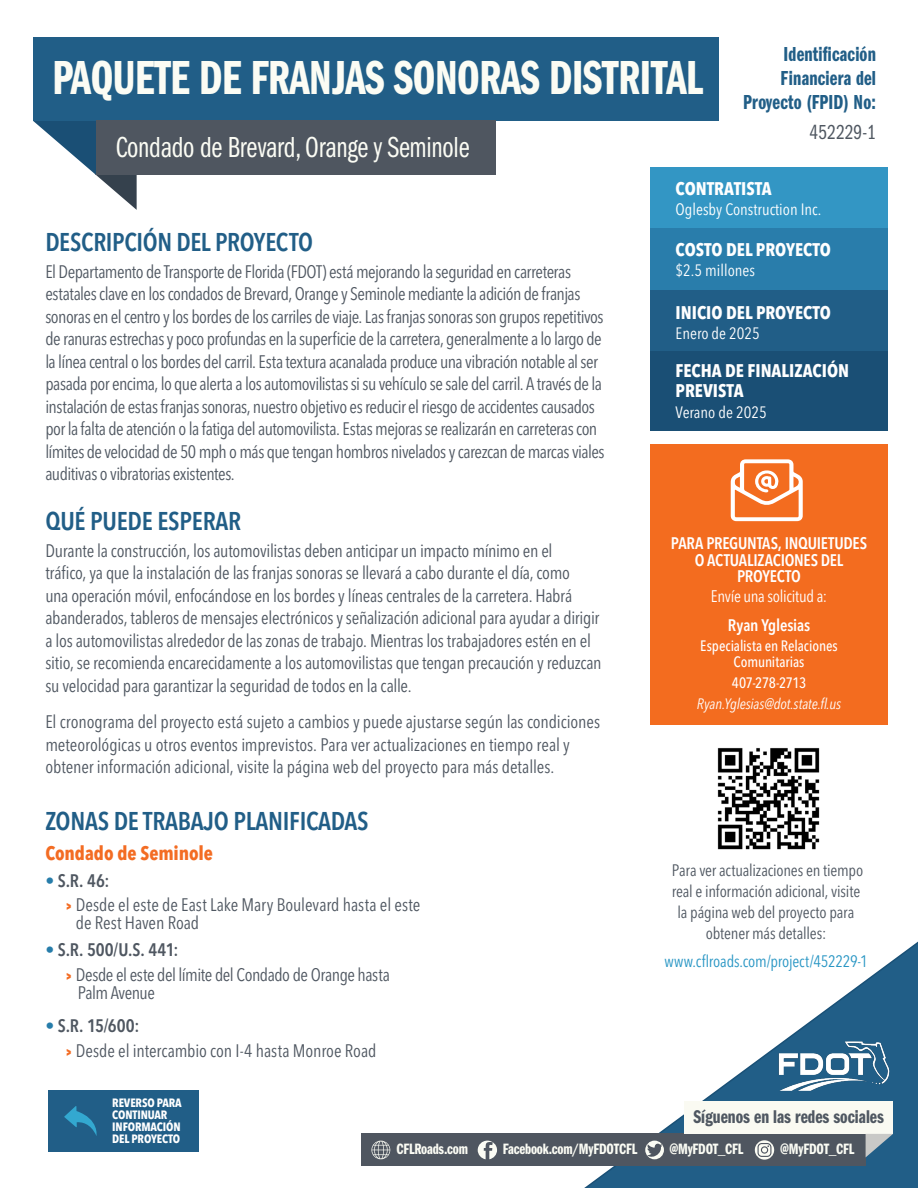
<style>
.page{position:relative;width:918px;height:1188px;background:#fff}
.page>*{position:absolute;margin:0;border:0;box-sizing:border-box;transform-origin:0 0}
.t1{font:49.5px "Franklin Gothic LT Pro Dm Cm";letter-spacing:-.01em;color:#fbfcf4;scale:.96 1}
.t2{font:30px "Franklin Gothic LT Pro Bk Cm";letter-spacing:-.01em;color:#fbfcf4;scale:.96 1}
.t3{font:600 condensed 25.5px "Avenir Next LT Pro";letter-spacing:-.01em;color:#215e87}
.t4{font:21px/24px "Franklin Gothic LT Pro Dm Cm";letter-spacing:.01em;color:#215e87;text-align:right;scale:.96 1}
.t5{font:21px "Franklin Gothic LT Pro Bk Cm";letter-spacing:.01em;color:#4f5761;scale:.96 1}
.t6{font:700 condensed 19.5px "Avenir Next LT Pro";letter-spacing:-.005em;color:#f36c23}
.t7{font:19.05px "Franklin Gothic LT Pro Dm Cm";color:#4f5761}
.t8{font:700 condensed 18.15px/19.5px "Avenir Next LT Pro";color:#fff}
.t9{font:condensed 18px/22.5px "Avenir Next LT Pro";letter-spacing:-.02em;color:#4f5761}
.t10{font:condensed 18px/24.5px "Avenir Next LT Pro";color:#4f5761}
.t11{font:600 condensed 16.65px/16.5px "Avenir Next LT Pro";letter-spacing:-.015em;color:#fff;text-align:center}
.t12{font:condensed 16.65px "Avenir Next LT Pro";letter-spacing:-.02em;color:#fff}
.t13{font:condensed 16.5px/21px "Avenir Next LT Pro";letter-spacing:-.01em;color:#4f5761;text-align:center}
.t14{font:condensed 16.5px "Avenir Next LT Pro";letter-spacing:-.01em;color:#2996c4}
.t15{font:condensed 16.35px "Avenir Next LT Pro";color:#fff}
.t16{font:15.6px "Franklin Gothic LT Pro Dm Cm";letter-spacing:-.01em;color:#fbfcf4}
.t17{font:500 condensed 15px/16.5px "Avenir Next LT Pro";letter-spacing:-.01em;color:#fff;text-align:center}
.t18{font:italic condensed 15px "Avenir Next LT Pro";letter-spacing:-.01em;color:#fff}
.t19{font:700 condensed 12px/12px "Avenir Next LT Pro";letter-spacing:-.01em;color:#fff}
.s1{font-weight:600;color:#277daa}
.s2{font-weight:600}
.s3{font-family:"Helvetica LT Std";font-weight:900;font-stretch:normal;color:#f36c23}
</style>
<div class="page">
<div style="left:33px;top:38px;width:686px;height:83px;background:#215e87"></div>
<svg style="left:33px;top:121px;width:104px;height:89px"></svg>
<div style="left:96px;top:121px;width:399px;height:54px;background:#4f5660"></div>
<div style="left:650px;top:289px;width:238px;height:63px;background:#215e87"></div>
<div style="left:650px;top:167px;width:238px;height:62px;background:#3396c4"></div>
<div style="left:650px;top:229px;width:238px;height:61px;background:#297dab"></div>
<div style="left:650px;top:351px;width:238px;height:80px;background:#1a4f75"></div>
<div style="left:49px;top:1090px;width:150px;height:62px;background:#215e87"></div>
<svg style="left:64px;top:1106px;width:33px;height:30px"></svg>
<svg style="left:565px;top:941px;width:353px;height:247px"></svg>
<div style="left:361px;top:1134px;width:505px;height:32px;background:#4f5660"></div>
<svg style="left:478px;top:1141px;width:19px;height:18px"></svg>
<svg style="left:645px;top:1141px;width:19px;height:18px"></svg>
<svg style="left:371px;top:1141px;width:19px;height:18px"></svg>
<svg style="left:755px;top:1140px;width:19px;height:20px"></svg>
<div style="left:684px;top:1102px;width:209px;height:32px;background:#fafaf2"></div>
<svg style="left:866px;top:1134px;width:27px;height:23px"></svg>
<img style="left:775px;top:1037px;width:117px;height:58px">
<img style="left:717px;top:748px;width:103px;height:102px">
<div style="left:650px;top:444px;width:238px;height:280px;background:#f36c1f"></div>
<svg style="left:731px;top:459px;width:72px;height:62px"></svg>
<h1 class="t1" style="left:53px;top:51px;width:679px">PAQUETE DE FRANJAS SONORAS DISTRITAL</h1>
<h2 class="t2" style="left:116px;top:130px;width:370px">Condado de Brevard, Orange y Seminole</h2>
<p class="t4" style="left:743px;top:42px;width:140px">Identificación<br>Financiera del<br>Proyecto (FPID) No:</p>
<p class="t5" style="left:810px;top:121px;width:71px">452229-1</p>
<h3 class="t3" style="left:45px;top:226px;width:269px">DESCRIPCIÓN DEL PROYECTO</h3>
<p class="t9" style="left:45px;top:260px;width:561px">El Departamento de Transporte de Florida (FDOT) está mejorando la seguridad en carreteras estatales clave en los condados de Brevard, Orange y Seminole mediante la adición de franjas sonoras en el centro y los bordes de los carriles de viaje. Las franjas sonoras son grupos repetitivos de ranuras estrechas y poco profundas en la superficie de la carretera, generalmente a lo largo de la línea central o los bordes del carril. Esta textura acanalada produce una vibración notable al ser pasada por encima, lo que alerta a los automovilistas si su vehículo se sale del carril. A través de la instalación de estas franjas sonoras, nuestro objetivo es reducir el riesgo de accidentes causados por la falta de atención o la fatiga del automovilista. Estas mejoras se realizarán en carreteras con límites de velocidad de 50 mph o más que tengan hombros nivelados y carezcan de marcas viales auditivas o vibratorias existentes.</p>
<h3 class="t3" style="left:45px;top:505px;width:197px">QUÉ PUEDE ESPERAR</h3>
<p class="t9" style="left:45px;top:539px;width:558px">Durante la construcción, los automovilistas deben anticipar un impacto mínimo en el<br>tráfico, ya que la instalación de las franjas sonoras se llevará a cabo durante el día, como<br>una operación móvil, enfocándose en los bordes y líneas centrales de la carretera. Habrá abanderados, tableros de mensajes electrónicos y señalización adicional para ayudar a dirigir a los automovilistas alrededor de las zonas de trabajo. Mientras los trabajadores estén en el sitio, se recomienda encarecidamente a los automovilistas que tengan precaución y reduzcan su velocidad para garantizar la seguridad de todos en la calle.</p>
<p class="t9" style="left:45px;top:710px;width:556px">El cronograma del proyecto está sujeto a cambios y puede ajustarse según las condiciones meteorológicas u otros eventos imprevistos. Para ver actualizaciones en tiempo real y obtener información adicional, visite la página web del proyecto para más detalles.</p>
<h3 class="t3" style="left:45px;top:805px;width:325px">ZONAS DE TRABAJO PLANIFICADAS</h3>
<p class="t6" style="left:45px;top:841px;width:169px">Condado de Seminole</p>
<p class="t10" style="left:65px;top:868px;width:357px;text-indent:-20px"><span class="s1">•</span> <span class="s2">S.R. 46:<br></span><span class="s3">›</span> Desde el este de East Lake Mary Boulevard hasta el este</p>
<p class="t9" style="left:76px;top:911px;width:125px">de Rest Haven Road</p>
<p class="t9" style="left:65px;top:937px;width:326px;line-height:24.5px;text-indent:-20px"><span class="s1">•</span> <span class="s2">S.R. 500/U.S. 441:<br></span><span class="s3">›</span> Desde el este del límite del Condado de Orange hasta</p>
<p class="t9" style="left:78px;top:981px;width:79px">Palm Avenue</p>
<p class="t9" style="left:65px;top:1013px;width:313px;line-height:24.5px;text-indent:-20px"><span class="s1">•</span> <span class="s2">S.R. 15/600:<br></span><span class="s3">›</span> Desde el intercambio con I-4 hasta Monroe Road</p>
<p class="t8" style="left:676px;top:178px;width:98px">CONTRATISTA</p>
<p class="t15" style="left:676px;top:200px;width:147px">Oglesby Construction Inc.</p>
<p class="t8" style="left:676px;top:239px;width:157px">COSTO DEL PROYECTO</p>
<p class="t15" style="left:676px;top:261px;width:81px">$2.5 millones</p>
<p class="t8" style="left:676px;top:302px;width:157px">INICIO DEL PROYECTO</p>
<p class="t15" style="left:676px;top:324px;width:86px">Enero de 2025</p>
<p class="t8" style="left:676px;top:361px;width:175px">FECHA DE FINALIZACIÓN<br>PREVISTA</p>
<p class="t15" style="left:676px;top:402px;width:93px">Verano de 2025</p>
<p class="t11" style="left:671px;top:535px;width:198px">PARA PREGUNTAS, INQUIETUDES<br>O ACTUALIZACIONES DEL<br>PROYECTO</p>
<p class="t12" style="left:711px;top:586px;width:118px">Envíe una solicitud a:</p>
<p class="t11" style="left:728px;top:617px;width:84px">Ryan Yglesias</p>
<p class="t17" style="left:700px;top:637px;width:139px">Especialista en Relaciones<br>Comunitarias</p>
<p class="t17" style="left:732px;top:675px;width:76px">407-278-2713</p>
<p class="t18" style="left:697px;top:695px;width:146px">Ryan.Yglesias@dot.state.fl.us</p>
<p class="t13" style="left:672px;top:860px;width:193px">Para ver actualizaciones en tiempo real e información adicional, visite la página web del proyecto para obtener más detalles:</p>
<p class="t14" style="left:664px;top:951px;width:205px">www.cflroads.com/project/452229-1</p>
<p class="t19" style="left:112px;top:1097px;width:71px">REVERSO PARA<br>CONTINUAR<br>INFORMACIÓN<br>DEL PROYECTO</p>
<p class="t7" style="left:693px;top:1107px;width:192px">Síguenos en las redes sociales</p>
<p class="t16" style="left:396px;top:1140px;width:73px">CFLRoads.com</p>
<p class="t16" style="left:503px;top:1140px;width:136px">Facebook.com/MyFDOTCFL</p>
<p class="t16" style="left:669px;top:1140px;width:76px">@MyFDOT_CFL</p>
<p class="t16" style="left:780px;top:1140px;width:76px">@MyFDOT_CFL</p>
</div>
